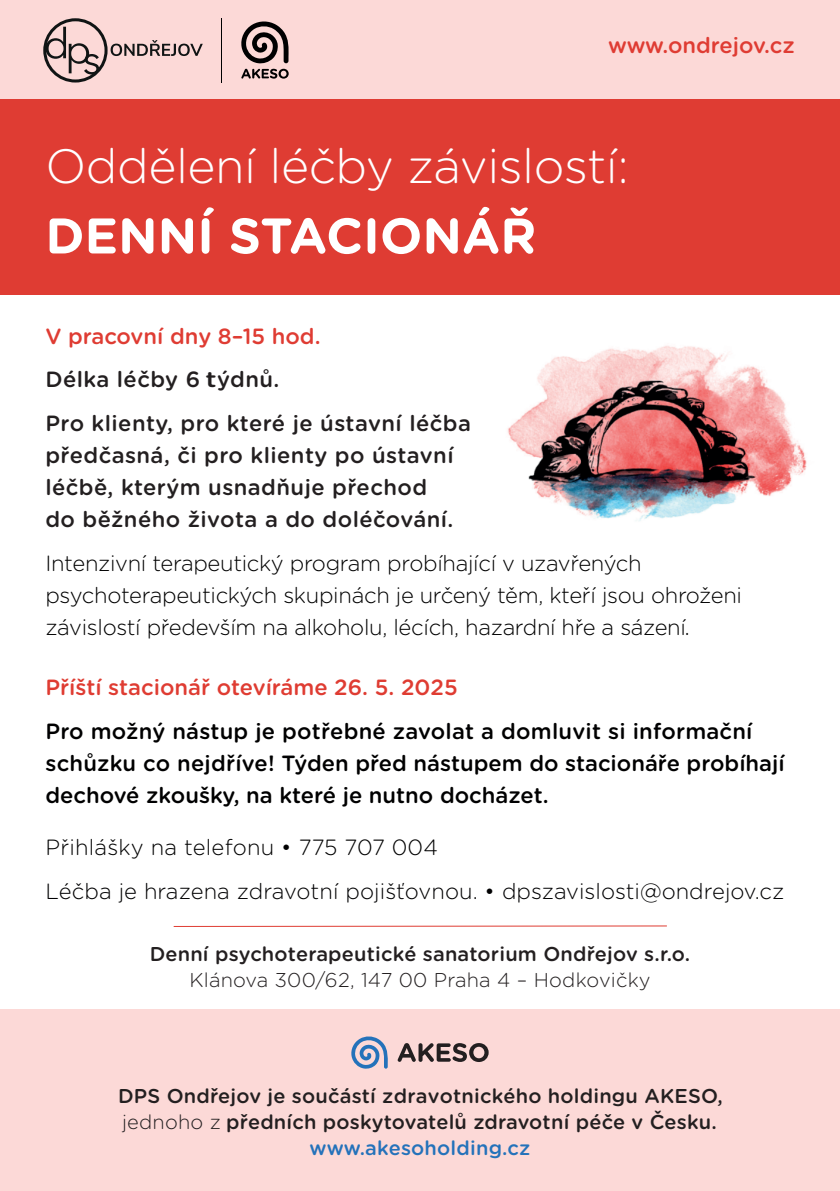
<style>
.page{position:relative;width:840px;height:1191px;background:#fff}
.page>*{position:absolute;margin:0;border:0;box-sizing:border-box;transform-origin:0 0}
.t1{font:700 50px "Gotham Rounded";color:#fff}
.t2{font:300 48px "Gotham Rnd";letter-spacing:-.01em;color:#fff}
.t3{font:300 22px/32px "Gotham Rnd";letter-spacing:-.015em;color:#000001}
.t4{font:500 22px/32px "Gotham Rounded";color:#000001}
.t5{font:500 22px/32px "Gotham Rounded";letter-spacing:.02em;color:#231f20}
.t6{font:300 22px "Gotham Rnd";color:#000002}
.t7{font:500 22px "Gotham Rounded";color:#df3c33}
.t8{font:500 22px "Gotham Rounded";color:#df3c32}
.t9{font:300 22px "Gotham Rnd";letter-spacing:.01em;color:#000001}
.t10{font:500 20px/26px "Gotham Rounded";letter-spacing:.01em;color:#231f20}
.t11{font:300 20px "Gotham Rnd";letter-spacing:.01em;color:#231f20}
.t12{font:500 20px "Gotham Rounded";letter-spacing:.01em;color:#2472ba}
.s1{font-size:24px}
.s2{font-family:"Gotham Rnd";font-weight:300}
</style>
<div class="page">
<img style="left:507px;top:345px;width:300px;height:176px">
<div style="left:0;top:0;width:839px;height:101px;background:#fcd9d7"></div>
<div style="left:0;top:100px;width:839px;height:195px;background:#df3c33"></div>
<svg style="left:43px;top:18px;width:160px;height:64px"></svg>
<hr style="left:221px;top:18px;width:1px;height:64px;background:#000001">
<svg style="left:241px;top:21px;width:48px;height:58px"></svg>
<div style="left:0;top:1009px;width:839px;height:182px;background:#fcd9d7"></div>
<svg style="left:351px;top:1036px;width:37px;height:33px"></svg>
<svg style="left:397px;top:1043px;width:91px;height:19px"></svg>
<hr style="left:173px;top:925px;width:493px;height:2px;background:#df3c32">
<p class="t7" style="left:607px;top:30px;width:188px">www.ondrejov.cz</p>
<h2 class="t2" style="left:45px;top:134px;width:584px">Oddělení léčby závislostí:</h2>
<h1 class="t1" style="left:45px;top:199px;width:492px">DENNÍ STACIONÁŘ</h1>
<p class="t7" style="left:45px;top:321px;width:276px">V pracovní dny 8–15 hod.</p>
<p class="t5" style="left:45px;top:357px;width:427px;line-height:43.4px">Délka léčby 6 týdnů.<br>Pro klienty, pro které je ústavní léčba</p>
<p class="t5" style="left:45px;top:438px;width:409px">předčasná, či pro klienty po ústavní léčbě, kterým usnadňuje přechod do běžného života a do doléčování.</p>
<p class="t3" style="left:45px;top:546px;width:697px">Intenzivní terapeutický program probíhající v uzavřených psychoterapeutických skupinách je určený těm, kteří jsou ohroženi závislostí především na alkoholu, lécích, hazardní hře a sázení<span class="s1">.</span></p>
<p class="t8" style="left:45px;top:671px;width:413px">Příští stacionář otevíráme 26. 5. 2025</p>
<p class="t4" style="left:45px;top:714px;width:740px">Pro možný nástup je potřebné zavolat a domluvit si informační schůzku co nejdříve! Týden před nástupem do stacionáře probíhají dechové zkoušky, na které je nutno docházet.</p>
<p class="t9" style="left:45px;top:832px;width:394px">Přihlášky na telefonu • 775 707 004</p>
<p class="t6" style="left:45px;top:876px;width:740px">Léčba je hrazena zdravotní pojišťovnou. • dpszavislosti@ondrejov.cz</p>
<p class="t10" style="left:150px;top:940px;width:542px">Denní psychoterapeutické sanatorium Ondřejov s.r.o.</p>
<p class="t11" style="left:189px;top:967px;width:462px">Klánova 300/62, 147 00 Praha 4 – Hodkovičky</p>
<p class="t10" style="left:118px;top:1081px;width:606px">DPS Ondřejov je součástí zdravotnického holdingu AKESO, <span class="s2">jednoho z</span> předních poskytovatelů zdravotní péče v Česku.</p>
<p class="t12" style="left:309px;top:1133px;width:222px">www.akesoholding.cz</p>
</div>
